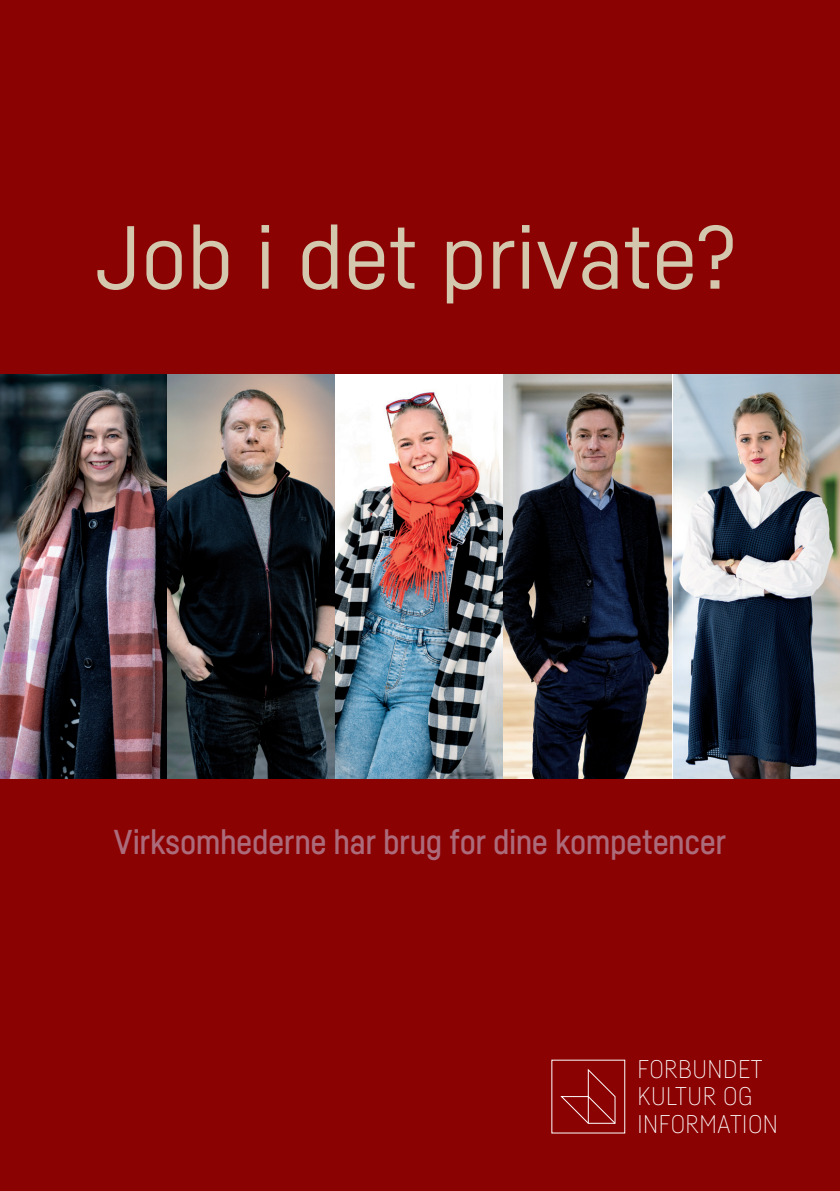
<style>
.page{position:relative;width:840px;height:1191px;background:#fff}
.page>*{position:absolute;margin:0;border:0;box-sizing:border-box;transform-origin:0 0}
.t1{font:88px "Fabrikat";color:#d3c8ae;scale:1.1 1}
.t2{font:500 34px "Fabrikat";letter-spacing:-.015em;color:#ac6b7a}
.t3{font:100 25.2px/27.6px "Fabrikat";letter-spacing:.02em;color:#fff}
</style>
<div class="page">
<div style="left:0;top:0;width:839px;height:1191px;background:#8b0202"></div>
<svg style="left:560px;top:1069px;width:56px;height:55px"></svg>
<img style="left:0;top:374px;width:168px;height:404px">
<svg style="left:168px;top:374px;width:168px;height:404px;background:#474443"></svg>
<img style="left:671px;top:374px;width:168px;height:404px">
<img style="left:336px;top:374px;width:167px;height:404px">
<img style="left:503px;top:374px;width:168px;height:404px">
<h1 class="t1" style="left:95px;top:204px;width:585px">Job i det private?</h1>
<p class="t2" style="left:114px;top:821px;width:613px">Virksomhederne har brug for dine kompetencer</p>
<p class="t3" style="left:637px;top:1054px;width:142px">FORBUNDET<br>KULTUR OG<br>INFORMATION</p>
</div>
